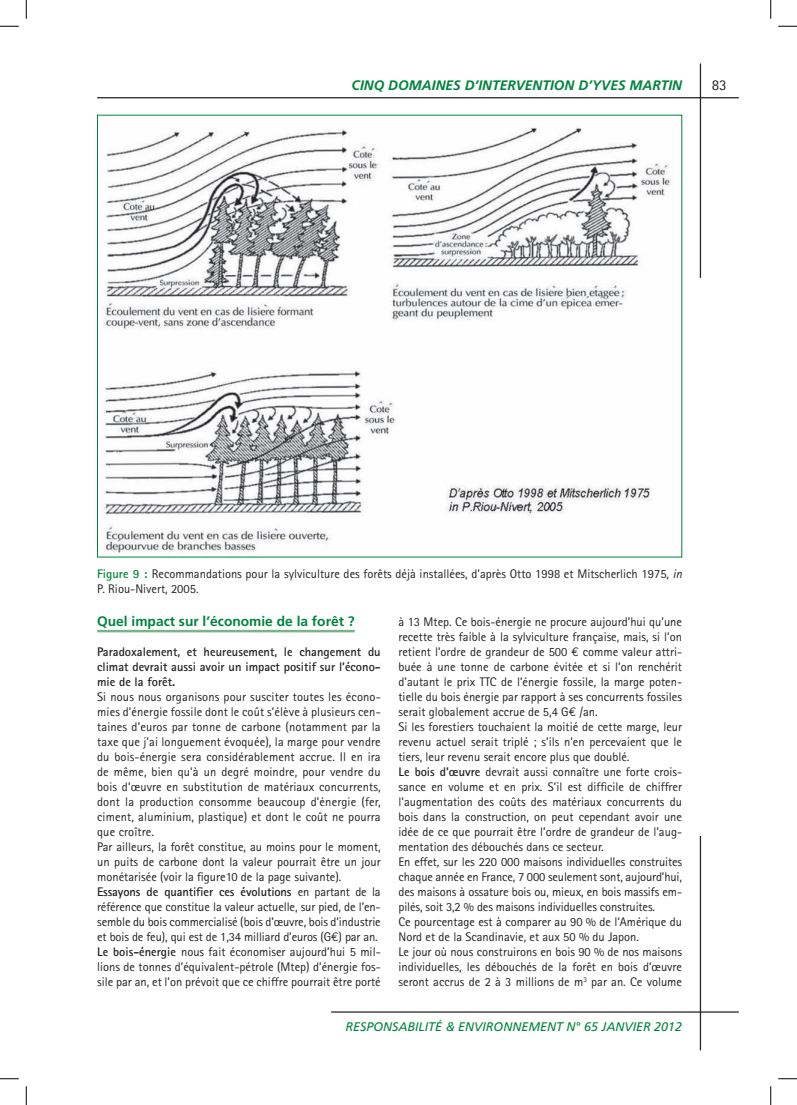
<style>
.page{position:relative;width:797px;height:1105px;background:#fff}
.page>*{position:absolute;margin:0;border:0;box-sizing:border-box;transform-origin:0 0}
.t1{font:15px "Rotis Sans Serif";color:#231f20}
.t2{font:italic 700 13.75px "Frutiger";color:#00843d}
.t3{font:700 13.75px "Frutiger";color:#00843d}
.t4{font:12.5px/15px "Rotis Sans Serif";color:#231f20}
.t5{font:700 12.5px/15px "Rotis Sans Serif";color:#231f20;text-align:justify}
.t6{font:italic 12.5px "Frutiger";color:#00843d}
.s1{font-weight:700;color:#00843d}
.s2{font-style:italic}
.s3{font-weight:700}
.s4{font-family:"Euro Mono"}
</style>
<div class="page">
<hr style="left:97px;top:97px;width:641px;height:1px;background:#231f20">
<hr style="left:331px;top:1011px;width:407px;height:2px;background:#231f20">
<hr style="left:699px;top:63px;width:2px;height:215px;background:#231f20">
<hr style="left:699px;top:836px;width:2px;height:214px;background:#231f20">
<hr style="left:97px;top:630px;width:258px;height:2px;background:#77b48a">
<img style="left:102px;top:128px;width:571px;height:425px">
<svg style="left:0;top:25px;width:19px;height:2px"></svg>
<svg style="left:778px;top:25px;width:19px;height:2px"></svg>
<svg style="left:0;top:1078px;width:19px;height:1px"></svg>
<svg style="left:778px;top:1078px;width:19px;height:1px"></svg>
<svg style="left:25px;top:0;width:2px;height:19px"></svg>
<svg style="left:25px;top:1086px;width:2px;height:19px"></svg>
<svg style="left:770px;top:0;width:1px;height:19px"></svg>
<svg style="left:770px;top:1086px;width:1px;height:19px"></svg>
<p class="t2" style="left:351px;top:77px;width:332px">CINQ DOMAINES D’INTERVENTION D’YVES MARTIN</p>
<p class="t1" style="left:711px;top:76px;width:16px">83</p>
<p class="t4" style="left:97px;top:566px;width:586px"><span class="s1">Figure 9 :</span> Recommandations pour la sylviculture des forêts déjà installées, d’après Otto 1998 et Mitscherlich 1975, <span class="s2">in<br></span>P. Riou-Nivert, 2005.</p>
<p class="t3" style="left:97px;top:613px;width:259px">Quel impact sur l’économie de la forêt ?</p>
<p class="t5" style="left:97px;top:644px;width:285px">Paradoxalement, et heureusement, le changement du climat devrait aussi avoir un impact positif sur l’écono&shy;mie de la forêt.</p>
<p class="t4" style="left:97px;top:689px;width:285px">Si nous nous organisons pour susciter toutes les écono&shy;mies d’énergie fossile dont le coût s’élève à plusieurs cen&shy;taines d’euros par tonne de carbone (notamment par la taxe que j’ai longuement évoquée), la marge pour vendre du bois-énergie sera considérablement accrue. Il en ira de même, bien qu’à un degré moindre, pour vendre du bois d’œuvre en substitution de matériaux concurrents, dont la production consomme beaucoup d’énergie (fer, ciment, aluminium, plastique) et dont le coût ne pourra que croître.<br>Par ailleurs, la forêt constitue, au moins pour le moment, un puits de carbone dont la valeur pourrait être un jour monétarisée (voir la figure10 de la page suivante).<br><span class="s3">Essayons de quantifier ces évolutions</span> en partant de la référence que constitue la valeur actuelle, sur pied, de l’en&shy;semble du bois commercialisé (bois d’œuvre, bois d’industrie et bois de feu), qui est de 1,34 milliard d’euros (G<span class="s4">€</span>) par an.<br><span class="s3">Le bois-énergie</span> nous fait économiser aujourd’hui 5 mil&shy;lions de tonnes d’équivalent-pétrole (Mtep) d’énergie fos&shy;sile par an, et l’on prévoit que ce chiffre pourrait être porté</p>
<p class="t4" style="left:398px;top:614px;width:285px">à 13 Mtep. Ce bois-énergie ne procure aujourd’hui qu’une recette très faible à la sylviculture française, mais, si l’on retient l’ordre de grandeur de 500 <span class="s4">€</span> comme valeur attri&shy;buée à une tonne de carbone évitée et si l’on renchérit d’autant le prix TTC de l’énergie fossile, la marge poten&shy;tielle du bois énergie par rapport à ses concurrents fossiles serait globalement accrue de 5,4 G<span class="s4">€</span> /an.<br>Si les forestiers touchaient la moitié de cette marge, leur revenu actuel serait triplé ; s’ils n’en percevaient que le tiers, leur revenu serait encore plus que doublé.<br><span class="s3">Le bois d’œuvre</span> devrait aussi connaître une forte crois&shy;sance en volume et en prix. S’il est difficile de chiffrer l’augmentation des coûts des matériaux concurrents du bois dans la construction, on peut cependant avoir une idée de ce que pourrait être l’ordre de grandeur de l’aug&shy;mentation des débouchés dans ce secteur.<br>En effet, sur les 220 000 maisons individuelles construites chaque année en France, 7 000 seulement sont, aujourd’hui, des maisons à ossature bois ou, mieux, en bois massifs em&shy;pilés, soit 3,2 % des maisons individuelles construites.<br>Ce pourcentage est à comparer au 90 % de l‘Amérique du Nord et de la Scandinavie, et aux 50 % du Japon.<br>Le jour où nous construirons en bois 90 % de nos maisons individuelles, les débouchés de la forêt en bois d’œuvre seront accrus de 2 à 3 millions de m<sup>3</sup> par an. Ce volume</p>
<p class="t6" style="left:345px;top:1020px;width:338px">RESPONSABILITÉ &amp; ENVIRONNEMENT N° 65 JANVIER 2012</p>
</div>
